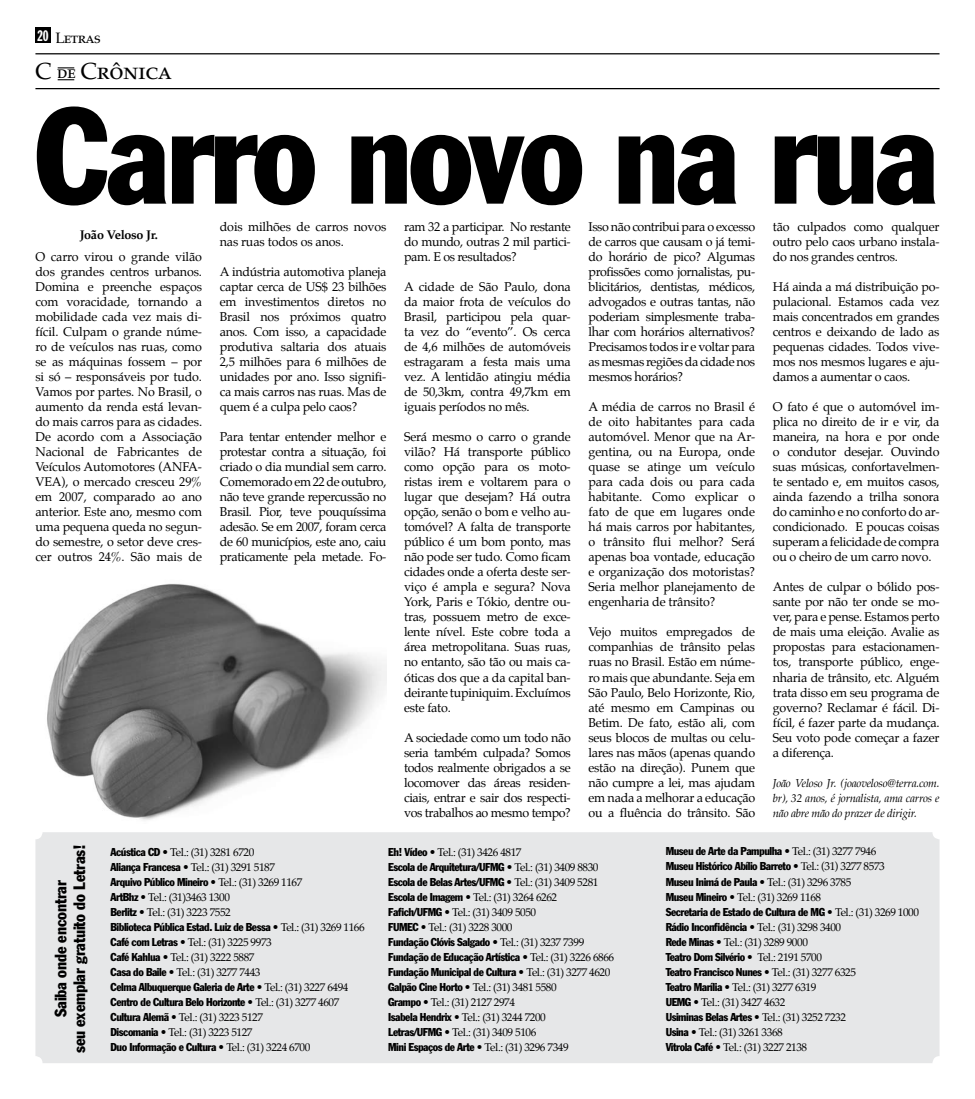
<style>
.page{position:relative;width:975px;height:1099px;background:#fff}
.page>*{position:absolute;margin:0;border:0;box-sizing:border-box;transform-origin:0 0}
.t1{font:condensed 133.75px "Franklin Gothic";letter-spacing:-.03em;color:#000}
.t2{font:23.25px "Palatino SC";letter-spacing:-.02em;color:#000}
.t3{font:condensed 16.25px/18.8px "Franklin Gothic";letter-spacing:-.01em;color:#000;text-align:center}
.t4{font:15px "Palatino SC";letter-spacing:-.04em;color:#000}
.t5{font:12.5px/15px "Palatino";letter-spacing:-.02em;color:#000;text-align:justify}
.t6{font:700 12.5px "Palatino";letter-spacing:-.02em;color:#000}
.t7{font:condensed 11.25px/15px "Franklin Gothic";letter-spacing:-.04em;color:#000}
.t8{font:11.25px/15px "Palatino Linotype";letter-spacing:-.04em;color:#000}
.t9{font:italic 11.25px/15px "Palatino";letter-spacing:-.02em;color:#000;text-align:justify}
.s1{font-family:"Franklin Gothic Extra Cond";color:#fff}
.s2{font-size:17.62px}
.s3{font-family:"Franklin Gothic";font-stretch:condensed}
.s4{font-family:"Palatino Linotype";font-stretch:normal}
.s5{font-family:"Palatino";font-stretch:normal}
</style>
<div class="page">
<div style="left:35px;top:27px;width:16px;height:15px;background:#000"></div>
<div style="left:35px;top:832px;width:904px;height:231px;background:#e6e7e8;border-radius:7px"></div>
<hr style="left:35px;top:53px;width:904px;height:1px;background:#000">
<hr style="left:35px;top:88px;width:904px;height:1px;background:#000">
<svg style="left:58px;top:79px;width:16px;height:1px"></svg>
<svg style="left:58px;top:67px;width:16px;height:1px"></svg>
<img style="left:47px;top:583px;width:339px;height:237px">
<p class="t4" style="left:37px;top:29px;width:65px"><span class="s1">20</span> Letras</p>
<h2 class="t2" style="left:35px;top:58px;width:138px">C <span class="s2">de</span> Crônica</h2>
<h1 class="t1" style="left:35px;top:74px;width:905px">Carro novo na rua</h1>
<p class="t6" style="left:80px;top:224px;width:80px">João Veloso Jr.</p>
<p class="t5" style="left:35px;top:249px;width:168px">O carro virou o grande vilão dos grandes centros urbanos.<br>Domina e preenche espaços com voracidade, tornando a mobilidade cada vez mais di&shy;fícil. Culpam o grande núme&shy;ro de veículos nas ruas, como se as máquinas fossem – por si só – responsáveis por tudo.<br>Vamos por partes. No Brasil, o aumento da renda está levan&shy;do mais carros para as cidades.<br>De acordo com a Associação Nacional de Fabricantes de Veículos Automotores (ANFA-VEA), o mercado cresceu 29% em 2007, comparado ao ano anterior. Este ano, mesmo com uma pequena queda no segun&shy;do semestre, o setor deve cres&shy;cer outros 24%. São mais de</p>
<p class="t5" style="left:220px;top:219px;width:168px">dois milhões de carros novos nas ruas todos os anos.</p>
<p class="t5" style="left:220px;top:264px;width:168px">A indústria automotiva planeja captar cerca de US$ 23 bilhões em investimentos diretos no Brasil nos próximos quatro anos. Com isso, a capacidade produtiva saltaria dos atuais 2,5 milhões para 6 milhões de unidades por ano. Isso signifi&shy;ca mais carros nas ruas. Mas de quem é a culpa pelo caos?</p>
<p class="t5" style="left:220px;top:429px;width:168px">Para tentar entender melhor e protestar contra a situação, foi criado o dia mundial sem carro.<br>Comemorado em 22 de outubro, não teve grande repercussão no Brasil. Pior, teve pouquíssima adesão. Se em 2007, foram cerca de 60 municípios, este ano, caiu praticamente pela metade. Fo-</p>
<p class="t5" style="left:588px;top:219px;width:168px">Isso não contribui para o excesso de carros que causam o já temi&shy;do horário de pico? Algumas profissões como jornalistas, pu&shy;blicitários, dentistas, médicos, advogados e outras tantas, não poderiam simplesmente traba&shy;lhar com horários alternativos?<br>Precisamos todos ir e voltar para as mesmas regiões da cidade nos mesmos horários?</p>
<p class="t5" style="left:588px;top:399px;width:168px">A média de carros no Brasil é de oito habitantes para cada automóvel. Menor que na Ar&shy;gentina, ou na Europa, onde quase se atinge um veículo para cada dois ou para cada habitante. Como explicar o fato de que em lugares onde há mais carros por habitantes, o trânsito flui melhor? Será apenas boa vontade, educação e organização dos motoristas?<br>Seria melhor planejamento de engenharia de trânsito?</p>
<p class="t5" style="left:588px;top:624px;width:168px">Vejo muitos empregados de companhias de trânsito pelas ruas no Brasil. Estão em núme&shy;ro mais que abundante. Seja em São Paulo, Belo Horizonte, Rio, até mesmo em Campinas ou Betim. De fato, estão ali, com seus blocos de multas ou celu&shy;lares nas mãos (apenas quando estão na direção). Punem que não cumpre a lei, mas ajudam em nada a melhorar a educação ou a fluência do trânsito. São</p>
<p class="t5" style="left:772px;top:219px;width:168px">tão culpados como qualquer outro pelo caos urbano instala&shy;do nos grandes centros.</p>
<p class="t5" style="left:772px;top:279px;width:168px">Há ainda a má distribuição po&shy;pulacional. Estamos cada vez mais concentrados em grandes centros e deixando de lado as pequenas cidades. Todos vive&shy;mos nos mesmos lugares e aju&shy;damos a aumentar o caos.</p>
<p class="t5" style="left:772px;top:399px;width:168px">O fato é que o automóvel im&shy;plica no direito de ir e vir, da maneira, na hora e por onde o condutor desejar. Ouvindo suas músicas, confortavelmen&shy;te sentado e, em muitos casos, ainda fazendo a trilha sonora do caminho e no conforto do ar&shy;condicionado. E poucas coisas superam a felicidade de compra ou o cheiro de um carro novo.</p>
<p class="t5" style="left:772px;top:579px;width:168px">Antes de culpar o bólido pos&shy;sante por não ter onde se mo&shy;ver, para e pense. Estamos perto de mais uma eleição. Avalie as propostas para estacionamen&shy;tos, transporte público, enge&shy;nharia de trânsito, etc. Alguém trata disso em seu programa de governo? Reclamar é fácil. Di&shy;fícil, é fazer parte da mudança.<br>Seu voto pode começar a fazer a diferença.</p>
<p class="t9" style="left:772px;top:775px;width:168px">João Veloso Jr. (joaoveloso@terra.com. br), 32 anos, é jornalista, ama carros e não abre mão do prazer de dirigir.</p>
<p class="t5" style="left:404px;top:219px;width:168px">ram 32 a participar. No restante do mundo, outras 2 mil partici&shy;pam. E os resultados?</p>
<p class="t5" style="left:404px;top:279px;width:168px">A cidade de São Paulo, dona da maior frota de veículos do Brasil, participou pela quar&shy;ta vez do “evento”. Os cerca de 4,6 milhões de automóveis estragaram a festa mais uma vez. A lentidão atingiu média de 50,3km, contra 49,7km em iguais períodos no mês.</p>
<p class="t5" style="left:404px;top:429px;width:168px">Será mesmo o carro o grande vilão? Há transporte público como opção para os moto&shy;ristas irem e voltarem para o lugar que desejam? Há outra opção, senão o bom e velho au&shy;tomóvel? A falta de transporte público é um bom ponto, mas não pode ser tudo. Como ficam cidades onde a oferta deste ser&shy;viço é ampla e segura? Nova York, Paris e Tókio, dentre ou&shy;tras, possuem metro de exce&shy;lente nível. Este cobre toda a área metropolitana. Suas ruas, no entanto, são tão ou mais ca&shy;óticas dos que a da capital ban&shy;deirante tupiniquim. Excluímos este fato.</p>
<p class="t5" style="left:404px;top:729px;width:168px">A sociedade como um todo não seria também culpada? Somos todos realmente obrigados a se locomover das áreas residen&shy;ciais, entrar e sair dos respecti&shy;vos trabalhos ao mesmo tempo?</p>
<h3 class="t3" style="left:51px;top:1053px;width:210px;rotate:-90deg">Saiba onde encontrar<br>seu exemplar gratuito do Letras!</h3>
<p class="t8" style="left:111px;top:843px;width:166px"><span class="s3">Acústica CD •</span> Tel.: (31) 3281 6720<br><span class="s3">Aliança Francesa •</span> Tel.: (31) 3291 5187</p>
<p class="t7" style="left:111px;top:873px;width:193px">Arquivo Público Mineiro • <span class="s4">Tel.: (31) 3269 1167</span></p>
<p class="t8" style="left:111px;top:888px;width:122px"><span class="s3">ArtBhz •</span> Tel.: (31)3463 1300<br><span class="s3">Berlitz •</span> Tel.: (31) 3223 7552</p>
<p class="t7" style="left:111px;top:918px;width:255px">Biblioteca Pública Estad. Luiz de Bessa • <span class="s4">Tel.: (31) 3269 1166</span></p>
<p class="t8" style="left:111px;top:933px;width:163px"><span class="s3">Café com Letras •</span> Tel.: (31) 3225 9973<br><span class="s3">Café Kahlua •</span> Tel.: (31) 3222 5887<br><span class="s3">Casa do Baile •</span> Tel.: (31) 3277 7443</p>
<p class="t7" style="left:111px;top:978px;width:239px">Celma Albuquerque Galeria de Arte • <span class="s4">Tel.: (31) 3227 6494<br></span>Centro de Cultura Belo Horizonte • <span class="s4">Tel.: (31) 3277 4607</span></p>
<p class="t8" style="left:111px;top:1008px;width:154px"><span class="s3">Cultura Alemã •</span> Tel.: (31) 3223 5127<br><span class="s3">Discomania •</span> Tel.: (31) 3223 5127</p>
<p class="t7" style="left:111px;top:1038px;width:201px">Duo Informação e Cultura • <span class="s4">Tel.: (31) 3224 6700</span></p>
<p class="t8" style="left:388px;top:843px;width:135px"><span class="s3">Eh! Vídeo •</span> Tel.: (31) 3426 4817</p>
<p class="t7" style="left:388px;top:858px;width:212px">Escola de Arquitetura/UFMG • <span class="s4">Tel.: (31) 3409 8830<br></span>Escola de Belas Artes/UFMG • <span class="s4">Tel.: (31) 3409 5281</span></p>
<p class="t8" style="left:388px;top:888px;width:170px"><span class="s3">Escola de Imagem •</span> Tel.: (31) 3264 6262<br><span class="s3">Fafich/UFMG •</span> Tel.: (31) 3409 5050<br><span class="s3">FUMEC •</span> Tel.: (31) 3228 3000</p>
<p class="t7" style="left:388px;top:933px;width:227px">Fundação Clóvis Salgado • <span class="s4">Tel.: (31) 3237 7399<br></span>Fundação de Educação Artística • <span class="s4">Tel.: (31) 3226 6866<br></span>Fundação Municipal de Cultura • <span class="s4">Tel.: (31) 3277 4620</span></p>
<p class="t8" style="left:388px;top:978px;width:170px"><span class="s3">Galpão Cine Horto •</span> Tel.: (31) 3481 5580<br><span class="s3">Grampo •</span> Tel.: (31) 2127 2974<br><span class="s3">Isabela Hendrix •</span> Tel.: (31) 3244 7200<br><span class="s3">Letras/UFMG •</span> Tel.: (31) 3409 5106</p>
<p class="t7" style="left:388px;top:1038px;width:182px">Mini Espaços de Arte • <span class="s4">Tel.: (31) 3296 7349</span></p>
<p class="t7" style="left:665px;top:843px;width:220px">Museu de Arte da Pampulha • <span class="s4">Tel.: (31) 3277 7946<br></span>Museu Histórico Abílio Barreto • <span class="s5">Tel.: (31) 3277 8573<br></span>Museu Inimá de Paula • <span class="s4">Tel.: (31) 3296 3785</span></p>
<p class="t8" style="left:665px;top:888px;width:157px"><span class="s3">Museu Mineiro •</span> Tel.: (31) 3269 1168</p>
<p class="t7" style="left:665px;top:903px;width:255px">Secretaria de Estado de Cultura de MG • <span class="s4">Tel.: (31) 3269 1000<br></span>Rádio Inconfidência • <span class="s4">Tel.: (31) 3298 3400</span></p>
<p class="t8" style="left:665px;top:933px;width:144px"><span class="s3">Rede Minas •</span> Tel.: (31) 3289 9000</p>
<p class="t7" style="left:665px;top:948px;width:192px">Teatro Dom Silvério • <span class="s4">Tel.: 2191 5700<br></span>Teatro Francisco Nunes • <span class="s4">Tel.: (31) 3277 6325</span></p>
<p class="t8" style="left:665px;top:978px;width:152px"><span class="s3">Teatro Marília •</span> Tel.: (31) 3277 6319<br><span class="s3">UEMG •</span> Tel.: (31) 3427 4632</p>
<p class="t7" style="left:665px;top:1008px;width:182px">Usiminas Belas Artes • <span class="s4">Tel.: (31) 3252 7232</span></p>
<p class="t8" style="left:665px;top:1023px;width:143px"><span class="s3">Usina •</span> Tel.: (31) 3261 3368<br><span class="s3">Vitrola Café •</span> Tel.: (31) 3227 2138</p>
</div>
